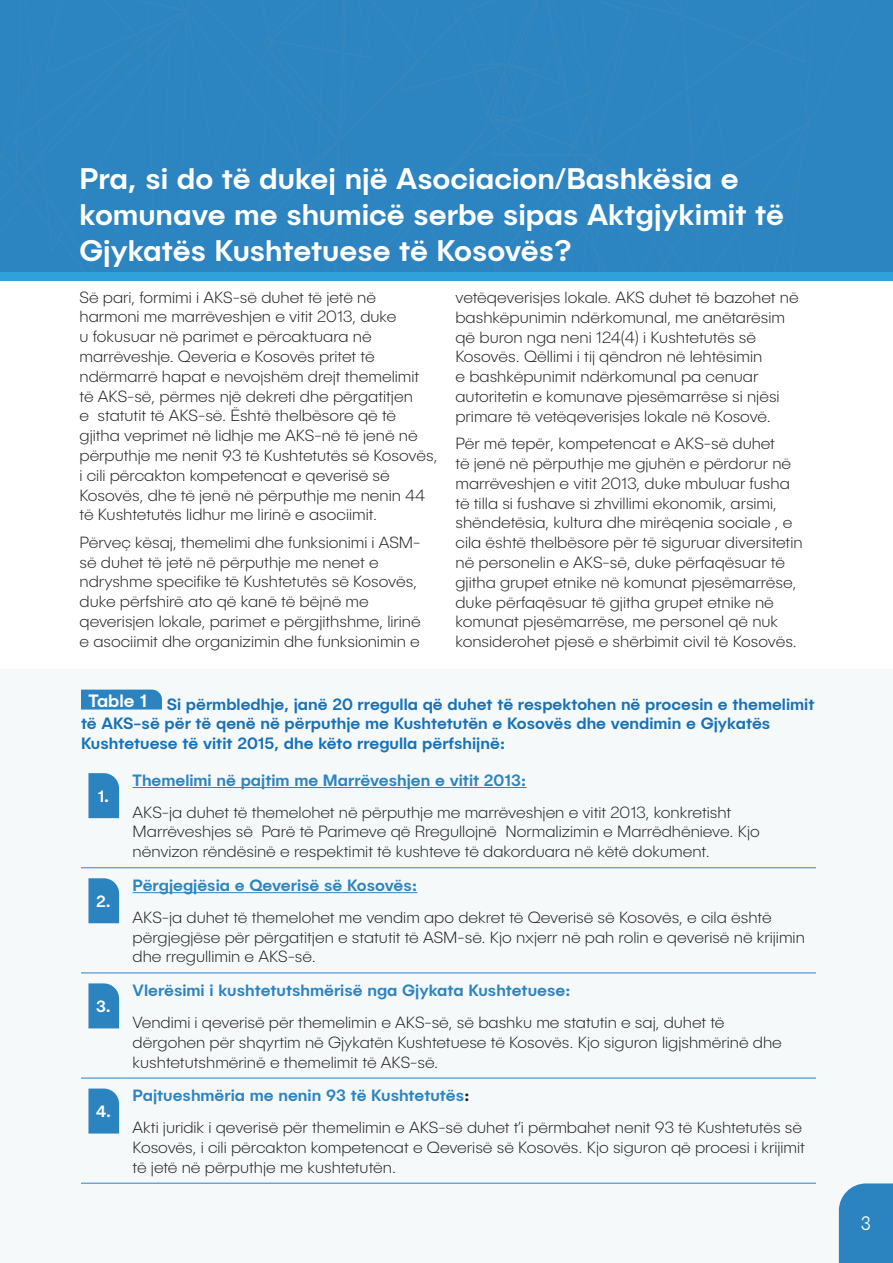
<style>
.page{position:relative;width:893px;height:1263px;background:#fff}
.page>*{position:absolute;margin:0;border:0;box-sizing:border-box;transform-origin:0 0}
.t1{font:500 30px/36px "Publica Sans";color:#fff}
.t2{font:300 19.8px "Publica Sans";color:#fff;scale:.83 1}
.t3{font:500 18px "Publica Sans";color:#fff}
.t4{font:200 16.5px/19.8px "Publica Sans";color:#231f20}
.t5{font:500 16.5px/19.8px "Publica Sans";color:#1672b8}
.t6{font:500 16.5px "Publica Sans";color:#2c84c1}
.t7{font:500 16.5px "Publica Sans";color:#fff}
.s1{color:#231f20}
</style>
<div class="page">
<div style="left:0;top:670px;width:893px;height:593px;background:#f6f9fa"></div>
<div style="left:0;top:114px;width:893px;height:167px;background:#2fa2da"></div>
<div style="left:0;top:0;width:893px;height:272px;background:#2c84c1"></div>
<div style="left:839px;top:1183px;width:54px;height:80px;background:#2b83c0"></div>
<div style="left:81px;top:690px;width:81px;height:19px;background:#2b83c0"></div>
<hr style="left:81px;top:867px;width:41px;height:1px;background:#2c84c1">
<hr style="left:122px;top:867px;width:694px;height:1px;background:#2c84c1">
<hr style="left:81px;top:973px;width:41px;height:1px;background:#2c84c1">
<hr style="left:122px;top:973px;width:694px;height:1px;background:#2c84c1">
<hr style="left:81px;top:1078px;width:41px;height:1px;background:#2c84c1">
<hr style="left:122px;top:1078px;width:694px;height:1px;background:#2c84c1">
<hr style="left:81px;top:1183px;width:41px;height:1px;background:#2c84c1">
<hr style="left:122px;top:1183px;width:694px;height:1px;background:#2c84c1">
<svg style="left:88px;top:773px;width:31px;height:45px"></svg>
<hr style="left:133px;top:787px;width:394px;height:1px;background:#2c84c1">
<svg style="left:88px;top:878px;width:31px;height:45px"></svg>
<hr style="left:133px;top:892px;width:284px;height:1px;background:#2c84c1">
<svg style="left:88px;top:983px;width:31px;height:45px"></svg>
<svg style="left:88px;top:1088px;width:31px;height:45px"></svg>
<p class="t1" style="left:80px;top:159px;width:706px">Pra, si do të dukej një Asociacion/Bashkësia e komunave me shumicë serbe sipas Aktgjykimit të<br>Gjykatës Kushtetuese të Kosovës?</p>
<p class="t4" style="left:80px;top:287px;width:359px">Së pari, formimi i AKS-së duhet të jetë në harmoni me marrëveshjen e vitit 2013, duke<br>u fokusuar në parimet e përcaktuara në marrëveshje. Qeveria e Kosovës pritet të ndërmarrë hapat e nevojshëm drejt themelimit të AKS-së, përmes një dekreti dhe përgatitjen<br>e statutit të AKS-së. Është thelbësore që të gjitha veprimet në lidhje me AKS-në të jenë në përputhje me nenit 93 të Kushtetutës së Kosovës, i cili përcakton kompetencat e qeverisë së Kosovës, dhe të jenë në përputhje me nenin 44 të Kushtetutës lidhur me lirinë e asociimit.</p>
<p class="t4" style="left:80px;top:532px;width:343px">Përveç kësaj, themelimi dhe funksionimi i ASM&shy;së duhet të jetë në përputhje me nenet e ndryshme specifike të Kushtetutës së Kosovës, duke përfshirë ato që kanë të bëjnë me qeverisjen lokale, parimet e përgjithshme, lirinë e asociimit dhe organizimin dhe funksionimin e</p>
<p class="t4" style="left:455px;top:287px;width:345px">vetëqeverisjes lokale. AKS duhet të bazohet në bashkëpunimin ndërkomunal, me anëtarësim që buron nga neni 124(4) i Kushtetutës së Kosovës. Qëllimi i tij qëndron në lehtësimin<br>e bashkëpunimit ndërkomunal pa cenuar autoritetin e komunave pjesëmarrëse si njësi primare të vetëqeverisjes lokale në Kosovë.</p>
<p class="t4" style="left:455px;top:433px;width:349px">Për më tepër, kompetencat e AKS-së duhet<br>të jenë në përputhje me gjuhën e përdorur në marrëveshjen e vitit 2013, duke mbuluar fusha të tilla si fushave si zhvillimi ekonomik, arsimi, shëndetësia, kultura dhe mirëqenia sociale , e cila është thelbësore për të siguruar diversitetin në personelin e AKS-së, duke përfaqësuar të gjitha grupet etnike në komunat pjesëmarrëse, duke përfaqësuar të gjitha grupet etnike në komunat pjesëmarrëse, me personel që nuk konsiderohet pjesë e shërbimit civil të Kosovës.</p>
<p class="t3" style="left:88px;top:689px;width:60px">Table 1</p>
<p class="t5" style="left:81px;top:693px;width:735px;text-indent:86px">Si përmbledhje, janë 20 rregulla që duhet të respektohen në procesin e themelimit të AKS-së për të qenë në përputhje me Kushtetutën e Kosovës dhe vendimin e Gjykatës<br>Kushtetuese të vitit 2015, dhe këto rregulla përfshijnë:</p>
<p class="t7" style="left:98px;top:786px;width:13px">1.</p>
<p class="t6" style="left:133px;top:769px;width:395px">Themelimi në pajtim me Marrëveshjen e vitit 2013:</p>
<p class="t4" style="left:133px;top:802px;width:629px">AKS-ja duhet të themelohet në përputhje me marrëveshjen e vitit 2013, konkretisht<br>Marrëveshjes së Parë të Parimeve që Rregullojnë Normalizimin e Marrëdhënieve. Kjo nënvizon rëndësinë e respektimit të kushteve të dakorduara në këtë dokument.</p>
<p class="t7" style="left:96px;top:891px;width:16px">2.</p>
<p class="t7" style="left:96px;top:996px;width:16px">3.</p>
<p class="t7" style="left:96px;top:1101px;width:17px">4.</p>
<p class="t6" style="left:133px;top:875px;width:286px">Përgjegjësia e Qeverisë së Kosovës:</p>
<p class="t4" style="left:133px;top:907px;width:674px">AKS-ja duhet të themelohet me vendim apo dekret të Qeverisë së Kosovës, e cila është përgjegjëse për përgatitjen e statutit të ASM-së. Kjo nxjerr në pah rolin e qeverisë në krijimin dhe rregullimin e AKS-së.</p>
<p class="t6" style="left:133px;top:980px;width:440px">Vlerësimi i kushtetutshmërisë nga Gjykata Kushtetuese:</p>
<p class="t4" style="left:133px;top:1012px;width:651px">Vendimi i qeverisë për themelimin e AKS-së, së bashku me statutin e saj, duhet të dërgohen për shqyrtim në Gjykatën Kushtetuese të Kosovës. Kjo siguron ligjshmërinë dhe kushtetutshmërinë e themelimit të AKS-së.</p>
<p class="t6" style="left:133px;top:1085px;width:339px">Pajtueshmëria me nenin 93 të Kushtetutës<span class="s1">:</span></p>
<p class="t4" style="left:133px;top:1117px;width:674px">Akti juridik i qeverisë për themelimin e AKS-së duhet t’i përmbahet nenit 93 të Kushtetutës së<br>Kosovës, i cili përcakton kompetencat e Qeverisë së Kosovës. Kjo siguron që procesi i krijimit të jetë në përputhje me kushtetutën.</p>
<p class="t2" style="left:861px;top:1210px;width:13px">3</p>
</div>
